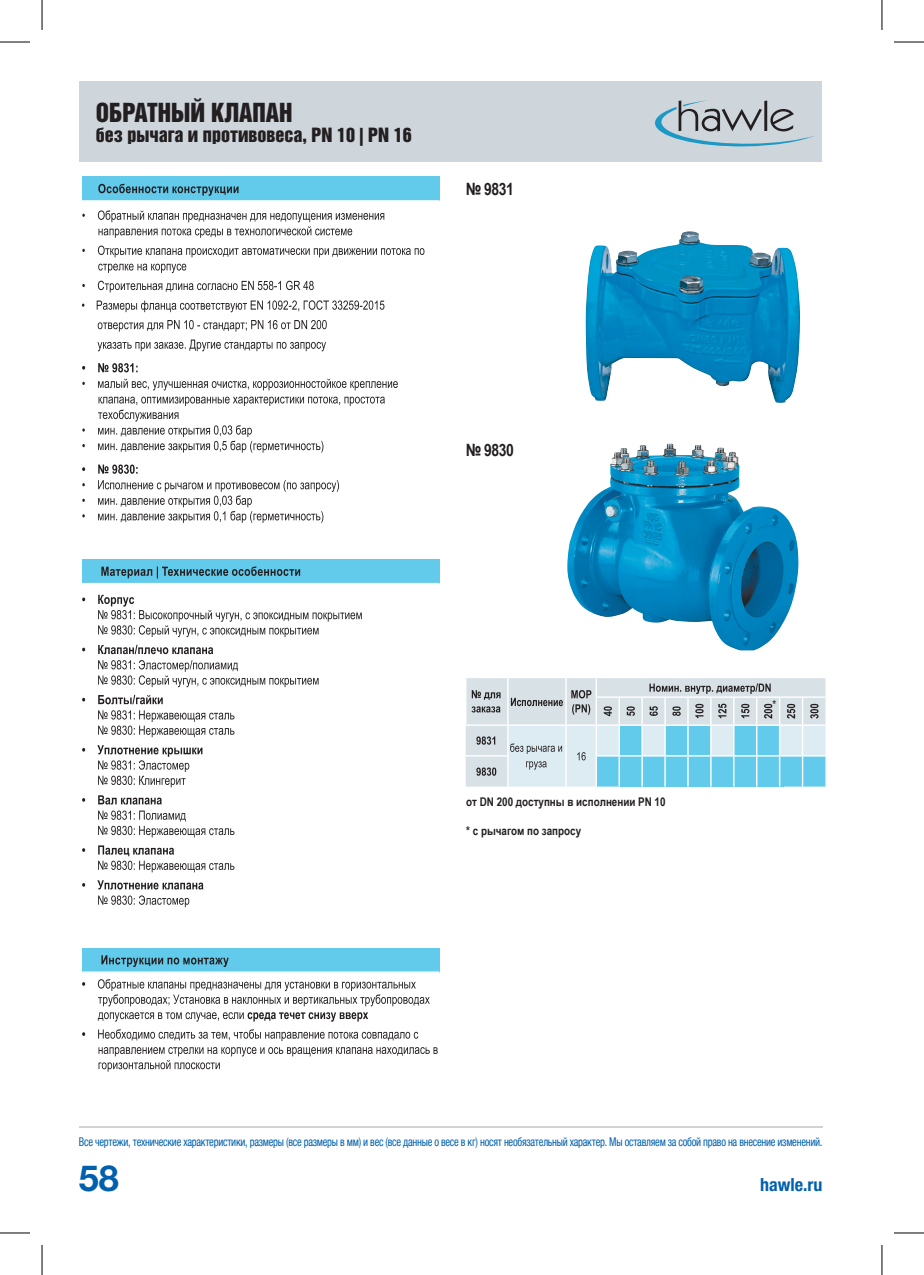
<style>
.page{position:relative;width:924px;height:1275px;background:#fff}
.page>*{position:absolute;margin:0;border:0;box-sizing:border-box;transform-origin:0 0}
.t1{font:700 36px "Helvetica Neue";color:#0160ae}
.Заголовок{font:24px "Helvetica Inserat Cyr Upright";color:#231f20}
.Маленький_заголвок{font:18px "Helvetica Inserat Cyr Upright";color:#231f20}
.t2{font:700 condensed 18px "Helvetica Neue LTCYR";color:#0160ae}
.артикул{font:700 17px "Arial Narrow";letter-spacing:-.025em;color:#231f20}
.t3{font:condensed 12px "Helvetica Neue LTCYR";letter-spacing:-.025em;color:#0160ae;scale:.88 1}
.артикул-2{font:700 12px "Arial Narrow";color:#231f20}
.t4{font:12px "Arial Narrow";color:#231f20}
</style>
<div class="page">
<img style="left:567px;top:444px;width:231px;height:206px">
<img style="left:585px;top:231px;width:214px;height:172px">
<div style="left:82px;top:177px;width:357px;height:24px;background:#62cbec"></div>
<hr style="left:82px;top:200px;width:357px;height:2px;background:#fff">
<svg style="left:98px;top:184px;width:140px;height:12px"></svg>
<svg style="left:82px;top:210px;width:302px;height:28px"></svg>
<svg style="left:82px;top:246px;width:342px;height:11px"></svg>
<svg style="left:98px;top:264px;width:88px;height:9px"></svg>
<svg style="left:82px;top:281px;width:231px;height:11px"></svg>
<svg style="left:82px;top:300px;width:302px;height:12px"></svg>
<svg style="left:98px;top:320px;width:228px;height:12px"></svg>
<svg style="left:97px;top:339px;width:229px;height:12px"></svg>
<svg style="left:82px;top:363px;width:55px;height:9px"></svg>
<svg style="left:82px;top:379px;width:315px;height:11px"></svg>
<svg style="left:82px;top:397px;width:302px;height:56px"></svg>
<svg style="left:82px;top:464px;width:55px;height:10px"></svg>
<svg style="left:82px;top:480px;width:257px;height:43px"></svg>
<svg style="left:98px;top:979px;width:331px;height:27px"></svg>
<svg style="left:98px;top:1012px;width:270px;height:9px"></svg>
<svg style="left:82px;top:1032px;width:3px;height:4px"></svg>
<svg style="left:98px;top:1029px;width:320px;height:12px"></svg>
<svg style="left:98px;top:1047px;width:339px;height:24px"></svg>
<div style="left:82px;top:559px;width:357px;height:24px;background:#62cbec"></div>
<svg style="left:101px;top:566px;width:199px;height:12px"></svg>
<div style="left:82px;top:948px;width:357px;height:24px;background:#62cbec"></div>
<hr style="left:82px;top:971px;width:357px;height:2px;background:#fff">
<svg style="left:101px;top:955px;width:128px;height:12px"></svg>
<svg style="left:82px;top:595px;width:279px;height:42px"></svg>
<svg style="left:82px;top:645px;width:131px;height:9px"></svg>
<svg style="left:98px;top:660px;width:220px;height:27px"></svg>
<svg style="left:82px;top:695px;width:81px;height:9px"></svg>
<svg style="left:98px;top:710px;width:136px;height:27px"></svg>
<svg style="left:82px;top:745px;width:120px;height:42px"></svg>
<svg style="left:82px;top:795px;width:80px;height:9px"></svg>
<svg style="left:98px;top:810px;width:136px;height:27px"></svg>
<svg style="left:82px;top:845px;width:152px;height:27px"></svg>
<svg style="left:82px;top:880px;width:121px;height:9px"></svg>
<svg style="left:98px;top:895px;width:91px;height:12px"></svg>
<svg style="left:465px;top:678px;width:360px;height:108px;background:#b6d7e3"></svg>
<div style="left:448px;top:417px;width:123px;height:39px;background:#fff"></div>
<div style="left:79px;top:82px;width:741px;height:80px;background:#ced6dc"></div>
<svg style="left:655px;top:100px;width:160px;height:47px"></svg>
<hr style="left:79px;top:1126px;width:743px;height:2px;background:#d1d2d4">
<hr style="left:0;top:42px;width:30px;height:1px;background:#000">
<hr style="left:893px;top:42px;width:30px;height:1px;background:#000">
<hr style="left:0;top:1232px;width:30px;height:1px;background:#000">
<hr style="left:893px;top:1232px;width:30px;height:1px;background:#000">
<hr style="left:42px;top:0;width:1px;height:30px;background:#000">
<hr style="left:42px;top:1245px;width:1px;height:30px;background:#000">
<hr style="left:881px;top:0;width:1px;height:30px;background:#000">
<hr style="left:881px;top:1245px;width:1px;height:30px;background:#000">
<p class="Заголовок" style="left:96px;top:98px;width:198px">ОБРАТНЫЙ КЛАПАН</p>
<p class="Маленький_заголвок" style="left:96px;top:124px;width:317px">без рычага и противовеса, PN 10 | PN 16</p>
<p class="артикул" style="left:465px;top:176px;width:50px">№ 9831</p>
<p class="артикул" style="left:465px;top:437px;width:50px">№ 9830</p>
<p class="артикул-2" style="left:466px;top:793px;width:201px">от DN 200 доступны в исполнении PN 10</p>
<p class="артикул-2" style="left:466px;top:821px;width:116px">* с рычагом по запросу</p>
<p class="t4" style="left:465px;top:795px;width:110px">* с рычагом по запросу</p>
<p class="t4" style="left:772px;top:696px;width:5px">*</p>
<p class="t3" style="left:79px;top:1135px;width:846px">Все чертежи, технические характеристики, размеры (все размеры в мм) и вес (все данные о весе в кг) носят необязательный характер. Мы оставляем за собой право на внесение изменений.</p>
<h3 class="t2" style="left:759px;top:1174px;width:64px">hawle.ru</h3>
<h1 class="t1" style="left:79px;top:1155px;width:42px">58</h1>
</div>
